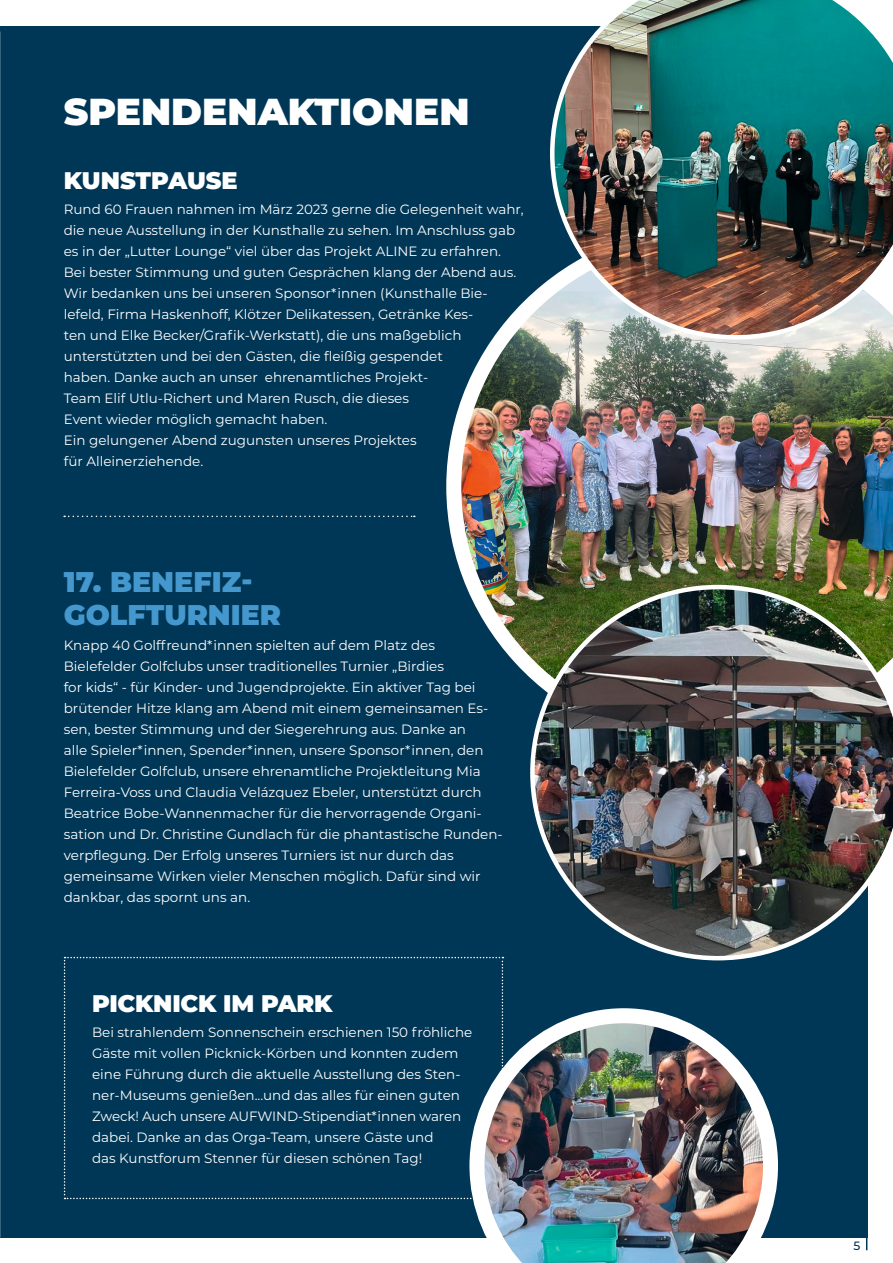
<style>
.page{position:relative;width:893px;height:1263px;background:#fff}
.page>*{position:absolute;margin:0;border:0;box-sizing:border-box;transform-origin:0 0}
.t1{font:900 37.5px "Montserrat";color:#fff}
.t2{font:900 28.5px/33px "Montserrat";color:#4498cd}
.t3{font:900 24px "Montserrat";letter-spacing:-.01em;color:#fff}
.t4{font:13.5px/21px "Montserrat";color:#fff}
.t5{font:500 12px "Montserrat";color:#003756}
</style>
<div class="page">
<div style="left:1px;top:26px;width:867px;height:1211px;background:#003756"></div>
<img style="left:446px;top:279px;width:447px;height:399px">
<img style="left:530px;top:585px;width:363px;height:375px">
<svg style="left:64px;top:957px;width:439px;height:242px"></svg>
<img style="left:469px;top:1008px;width:309px;height:255px">
<img style="left:550px;top:0;width:343px;height:340px">
<svg style="left:64px;top:516px;width:351px;height:1px"></svg>
<svg style="left:866px;top:1237px;width:1px;height:13px"></svg>
<h1 class="t1" style="left:64px;top:84px;width:407px">SPENDENAKTIONEN</h1>
<h3 class="t3" style="left:64px;top:162px;width:175px">KUNSTPAUSE</h3>
<p class="t4" style="left:64px;top:198px;width:461px">Rund 60 Frauen nahmen im März 2023 gerne die Gelegenheit wahr, die neue Ausstellung in der Kunsthalle zu sehen. Im Anschluss gab es in der „Lutter Lounge“ viel über das Projekt ALINE zu erfahren.<br>Bei bester Stimmung und guten Gesprächen klang der Abend aus.<br>Wir bedanken uns bei unseren Sponsor*innen (Kunsthalle Bie&shy;lefeld, Firma Haskenhoff, Klötzer Delikatessen, Getränke Kes-<br>ten und Elke Becker/Grafik-Werkstatt), die uns maßgeblich unterstützten und bei den Gästen, die fleißig gespendet<br>haben. Danke auch an unser ehrenamtliches Projekt-<br>Team Elif Utlu-Richert und Maren Rusch, die dieses<br>Event wieder möglich gemacht haben.<br>Ein gelungener Abend zugunsten unseres Projektes<br>für Alleinerziehende.</p>
<h2 class="t2" style="left:64px;top:563px;width:219px">17. BENEFIZ-<br>GOLFTURNIER</h2>
<p class="t4" style="left:64px;top:634px;width:440px">Knapp 40 Golffreund*innen spielten auf dem Platz des Bielefelder Golfclubs unser traditionelles Turnier „Birdies<br>for kids“ - für Kinder- und Jugendprojekte. Ein aktiver Tag bei brütender Hitze klang am Abend mit einem gemeinsamen Es&shy;sen, bester Stimmung und der Siegerehrung aus. Danke an<br>alle Spieler*innen, Spender*innen, unsere Sponsor*innen, den Bielefelder Golfclub, unsere ehrenamtliche Projektleitung Mia Ferreira-Voss und Claudia Velázquez Ebeler, unterstützt durch Beatrice Bobe-Wannenmacher für die hervorragende Organi&shy;sation und Dr. Christine Gundlach für die phantastische Runden&shy;verpflegung. Der Erfolg unseres Turniers ist nur durch das gemeinsame Wirken vieler Menschen möglich. Dafür sind wir dankbar, das spornt uns an.</p>
<h3 class="t3" style="left:92px;top:985px;width:242px">PICKNICK IM PARK</h3>
<p class="t4" style="left:92px;top:1021px;width:382px">Bei strahlendem Sonnenschein erschienen 150 fröhliche Gäste mit vollen Picknick-Körben und konnten zudem eine Führung durch die aktuelle Ausstellung des Sten&shy;ner-Museums genießen...und das alles für einen guten Zweck! Auch unsere AUFWIND-Stipendiat*innen waren dabei. Danke an das Orga-Team, unsere Gäste und<br>das Kunstforum Stenner für diesen schönen Tag!</p>
<p class="t5" style="left:853px;top:1237px;width:8px">5</p>
</div>
